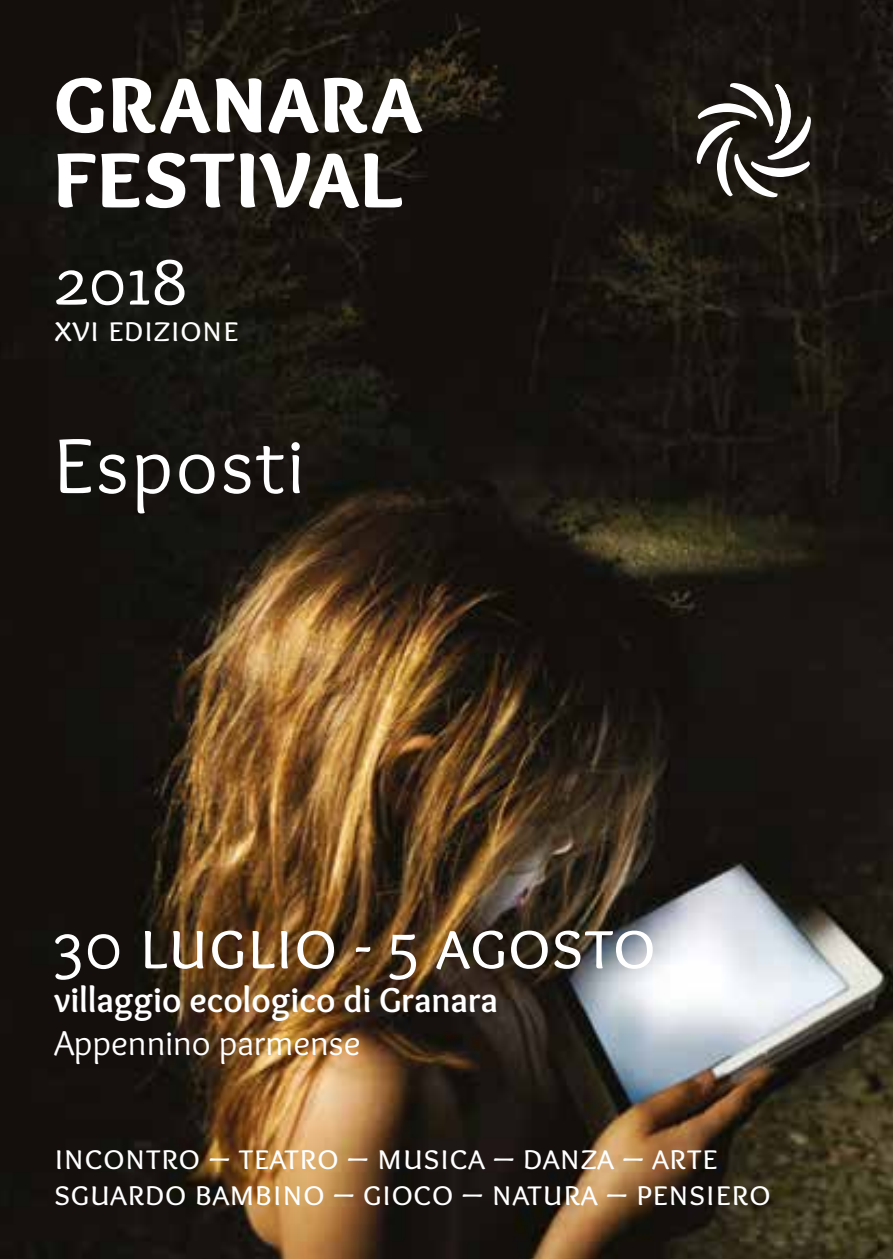
<style>
.page{position:relative;width:893px;height:1259px;background:#fff}
.page>*{position:absolute;margin:0;border:0;box-sizing:border-box;transform-origin:0 0}
.t1{font:900 81px/75px "Overlock";letter-spacing:.03em;color:#fff}
.t2{font:81px "Overlock";letter-spacing:.03em;color:#fff}
.t3{font:72px "Overlock SC";color:#fff}
.t4{font:36px/36px "Overlock SC";color:#fff}
.t5{font:700 36px "Overlock";color:#fff}
.t6{font:36px "Overlock";color:#fff}
</style>
<div class="page">
<img style="left:0;top:0;width:893px;height:1259px">
<svg style="left:697px;top:83px;width:114px;height:114px"></svg>
<h1 class="t1" style="left:54px;top:66px;width:369px">GRANARA<br>FESTIVAL</h1>
<h2 class="t3" style="left:54px;top:240px;width:135px">2018</h2>
<p class="t4" style="left:54px;top:311px;width:186px">xvi edizione</p>
<h1 class="t2" style="left:54px;top:420px;width:252px">Esposti</h1>
<h2 class="t3" style="left:54px;top:903px;width:604px">30 luglio - 5 agosto</h2>
<p class="t5" style="left:54px;top:978px;width:446px">villaggio ecologico di Granara</p>
<p class="t6" style="left:54px;top:1022px;width:308px">Appennino parmense</p>
<p class="t4" style="left:54px;top:1139px;width:718px">incontro – teatro – musica – danza – arte sguardo bambino – gioco – natura – pensiero</p>
</div>
